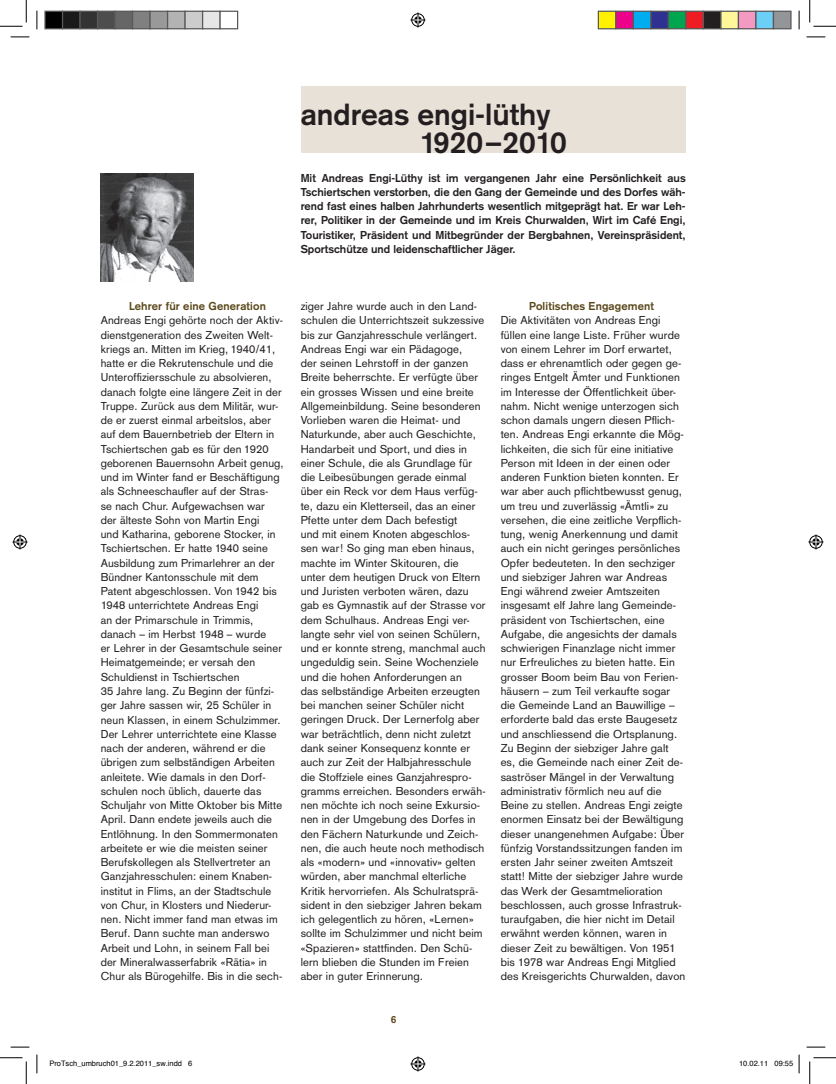
<style>
.page{position:relative;width:836px;height:1084px;background:#fff}
.page>*{position:absolute;margin:0;border:0;box-sizing:border-box;transform-origin:0 0}
.t1{font:700 30px/28.5px "Akzidenz Grotesk";color:#231f20}
.t2{font:11.25px/14.2px "Akzidenz Grotesk";letter-spacing:.01em;color:#231f20}
.t3{font:700 11.25px/14.2px "Akzidenz Grotesk";color:#231f20;text-align:justify}
.t4{font:700 11.25px "Akzidenz Grotesk";letter-spacing:.01em;color:#5a471a}
.t5{font:700 10.25px "Akzidenz Grotesk";color:#5a471a}
.t6{font:7.5px "Helvetica";color:#000}
</style>
<div class="page">
<div style="left:301px;top:86px;width:384px;height:67px;background:#e7e1d8"></div>
<img style="left:101px;top:174px;width:92px;height:107px">
<svg style="left:11px;top:36px;width:18px;height:2px"></svg>
<svg style="left:806px;top:36px;width:19px;height:2px"></svg>
<svg style="left:11px;top:1046px;width:18px;height:2px"></svg>
<svg style="left:806px;top:1046px;width:19px;height:2px"></svg>
<svg style="left:36px;top:11px;width:2px;height:18px"></svg>
<svg style="left:36px;top:1054px;width:2px;height:19px"></svg>
<svg style="left:798px;top:11px;width:1px;height:18px"></svg>
<svg style="left:0;top:0;width:27px;height:27px"></svg>
<svg style="left:0;top:1057px;width:27px;height:27px"></svg>
<svg style="left:809px;top:0;width:27px;height:27px"></svg>
<svg style="left:809px;top:1057px;width:27px;height:27px"></svg>
<svg style="left:410px;top:13px;width:15px;height:15px"></svg>
<svg style="left:410px;top:1056px;width:15px;height:15px"></svg>
<svg style="left:13px;top:534px;width:15px;height:15px"></svg>
<svg style="left:808px;top:534px;width:15px;height:15px"></svg>
<div style="left:45px;top:11px;width:18px;height:18px;background:#000"></div>
<div style="left:44px;top:11px;width:19px;height:18px;border:1px solid #595959"></div>
<div style="left:63px;top:11px;width:17px;height:18px;background:#1a1a1a"></div>
<div style="left:62px;top:11px;width:19px;height:18px;border:1px solid #595959"></div>
<div style="left:80px;top:11px;width:18px;height:18px;background:#333"></div>
<div style="left:79px;top:11px;width:19px;height:18px;border:1px solid #595959"></div>
<div style="left:98px;top:11px;width:17px;height:18px;background:#4d4d4d"></div>
<div style="left:97px;top:11px;width:19px;height:18px;border:1px solid #595959"></div>
<div style="left:115px;top:11px;width:18px;height:18px;background:#666"></div>
<div style="left:114px;top:11px;width:19px;height:18px;border:1px solid #595959"></div>
<div style="left:133px;top:11px;width:17px;height:18px;background:#808080"></div>
<div style="left:132px;top:11px;width:19px;height:18px;border:1px solid #595959"></div>
<div style="left:150px;top:11px;width:18px;height:18px;background:#999"></div>
<div style="left:149px;top:11px;width:19px;height:18px;border:1px solid #595959"></div>
<div style="left:168px;top:11px;width:17px;height:18px;background:#b3b3b3"></div>
<div style="left:167px;top:11px;width:19px;height:18px;border:1px solid #595959"></div>
<div style="left:185px;top:11px;width:18px;height:18px;background:#ccc"></div>
<div style="left:184px;top:11px;width:19px;height:18px;border:1px solid #595959"></div>
<div style="left:203px;top:11px;width:17px;height:18px;background:#e6e6e6"></div>
<div style="left:202px;top:11px;width:19px;height:18px;border:1px solid #595959"></div>
<div style="left:219px;top:11px;width:19px;height:18px;border:1px solid #595959"></div>
<div style="left:598px;top:11px;width:18px;height:18px;background:#fff101"></div>
<div style="left:597px;top:11px;width:19px;height:18px;border:1px solid #595959"></div>
<div style="left:616px;top:11px;width:17px;height:18px;background:#ed028c"></div>
<div style="left:615px;top:11px;width:19px;height:18px;border:1px solid #595959"></div>
<div style="left:633px;top:11px;width:18px;height:18px;background:#00aeef"></div>
<div style="left:632px;top:11px;width:19px;height:18px;border:1px solid #595959"></div>
<div style="left:651px;top:11px;width:17px;height:18px;background:#2e3092"></div>
<div style="left:650px;top:11px;width:19px;height:18px;border:1px solid #595959"></div>
<div style="left:668px;top:11px;width:18px;height:18px;background:#00a54f"></div>
<div style="left:667px;top:11px;width:19px;height:18px;border:1px solid #595959"></div>
<div style="left:686px;top:11px;width:17px;height:18px;background:#ee1d23"></div>
<div style="left:685px;top:11px;width:19px;height:18px;border:1px solid #595959"></div>
<div style="left:703px;top:11px;width:18px;height:18px;background:#231f20"></div>
<div style="left:702px;top:11px;width:19px;height:18px;border:1px solid #595959"></div>
<div style="left:721px;top:11px;width:17px;height:18px;background:#fff79a"></div>
<div style="left:720px;top:11px;width:19px;height:18px;border:1px solid #595959"></div>
<div style="left:738px;top:11px;width:18px;height:18px;background:#f499c2"></div>
<div style="left:737px;top:11px;width:19px;height:18px;border:1px solid #595959"></div>
<div style="left:756px;top:11px;width:17px;height:18px;background:#6bcff6"></div>
<div style="left:755px;top:11px;width:19px;height:18px;border:1px solid #595959"></div>
<div style="left:773px;top:11px;width:18px;height:18px;background:#939598"></div>
<div style="left:772px;top:11px;width:19px;height:18px;border:1px solid #595959"></div>
<svg style="left:798px;top:1054px;width:1px;height:19px"></svg>
<h1 class="t1" style="left:419px;top:100px;width:149px;text-indent:-119px">andreas engi-lüthy<br>1920–2010</h1>
<p class="t3" style="left:301px;top:170px;width:386px">Mit Andreas Engi-Lüthy ist im vergangenen Jahr eine Persönlichkeit aus Tschiertschen verstorben, die den Gang der Gemeinde und des Dorfes wäh&shy;rend fast eines halben Jahrhunderts wesentlich mitgeprägt hat. Er war Leh&shy;rer, Politiker in der Gemeinde und im Kreis Churwalden, Wirt im Café Engi, Touristiker, Präsident und Mitbegründer der Bergbahnen, Vereinspräsident, Sportschütze und leidenschaftlicher Jäger.</p>
<p class="t4" style="left:129px;top:299px;width:138px">Lehrer für eine Generation</p>
<p class="t2" style="left:101px;top:313px;width:184px">Andreas Engi gehörte noch der Aktiv&shy;dienstgeneration des Zweiten Welt&shy;kriegs an. Mitten im Krieg, 1940/41, hatte er die Rekrutenschule und die Unteroffiziersschule zu absolvieren, danach folgte eine längere Zeit in der Truppe. Zurück aus dem Militär, wur&shy;de er zuerst einmal arbeitslos, aber auf dem Bauernbetrieb der Eltern in Tschiertschen gab es für den 1920 geborenen Bauernsohn Arbeit genug, und im Winter fand er Beschäftigung als Schneeschaufler auf der Stras-<br>se nach Chur. Aufgewachsen war der älteste Sohn von Martin Engi<br>und Katharina, geborene Stocker, in Tschiertschen. Er hatte 1940 seine Ausbildung zum Primarlehrer an der Bündner Kantonsschule mit dem Patent abgeschlossen. Von 1942 bis 1948 unterrichtete Andreas Engi<br>an der Primarschule in Trimmis, danach – im Herbst 1948 – wurde<br>er Lehrer in der Gesamtschule seiner Heimatgemeinde; er versah den Schuldienst in Tschiertschen<br>35 Jahre lang. Zu Beginn der fünfzi&shy;ger Jahre sassen wir, 25 Schüler in neun Klassen, in einem Schulzimmer.<br>Der Lehrer unterrichtete eine Klasse nach der anderen, während er die übrigen zum selbständigen Arbeiten anleitete. Wie damals in den Dorf&shy;schulen noch üblich, dauerte das Schuljahr von Mitte Oktober bis Mitte April. Dann endete jeweils auch die Entlöhnung. In den Sommermonaten arbeitete er wie die meisten seiner Berufskollegen als Stellvertreter an Ganzjahresschulen: einem Knaben&shy;institut in Flims, an der Stadtschule von Chur, in Klosters und Niederur&shy;nen. Nicht immer fand man etwas im Beruf. Dann suchte man anderswo Arbeit und Lohn, in seinem Fall bei der Mineralwasserfabrik «Rätia» in Chur als Bürogehilfe. Bis in die sech-</p>
<p class="t2" style="left:301px;top:299px;width:186px">ziger Jahre wurde auch in den Land&shy;schulen die Unterrichtszeit sukzessive bis zur Ganzjahresschule verlängert.<br>Andreas Engi war ein Pädagoge,<br>der seinen Lehrstoff in der ganzen Breite beherrschte. Er verfügte über ein grosses Wissen und eine breite Allgemeinbildung. Seine besonderen Vorlieben waren die Heimat- und Naturkunde, aber auch Geschichte, Handarbeit und Sport, und dies in einer Schule, die als Grundlage für die Leibesübungen gerade einmal über ein Reck vor dem Haus verfüg&shy;te, dazu ein Kletterseil, das an einer Pfette unter dem Dach befestigt<br>und mit einem Knoten abgeschlos&shy;sen war! So ging man eben hinaus, machte im Winter Skitouren, die unter dem heutigen Druck von Eltern und Juristen verboten wären, dazu gab es Gymnastik auf der Strasse vor dem Schulhaus. Andreas Engi ver&shy;langte sehr viel von seinen Schülern, und er konnte streng, manchmal auch ungeduldig sein. Seine Wochenziele und die hohen Anforderungen an<br>das selbständige Arbeiten erzeugten bei manchen seiner Schüler nicht geringen Druck. Der Lernerfolg aber war beträchtlich, denn nicht zuletzt dank seiner Konsequenz konnte er auch zur Zeit der Halbjahresschule die Stoffziele eines Ganzjahrespro&shy;gramms erreichen. Besonders erwäh&shy;nen möchte ich noch seine Exkursio&shy;nen in der Umgebung des Dorfes in den Fächern Naturkunde und Zeich&shy;nen, die auch heute noch methodisch als «modern» und «innovativ» gelten würden, aber manchmal elterliche Kritik hervorriefen. Als Schulratsprä&shy;sident in den siebziger Jahren bekam ich gelegentlich zu hören, «Lernen» sollte im Schulzimmer und nicht beim «Spazieren» stattfinden. Den Schü&shy;lern blieben die Stunden im Freien aber in guter Erinnerung.</p>
<p class="t4" style="left:529px;top:299px;width:126px">Politisches Engagement</p>
<p class="t2" style="left:500px;top:313px;width:186px">Die Aktivitäten von Andreas Engi füllen eine lange Liste. Früher wurde von einem Lehrer im Dorf erwartet, dass er ehrenamtlich oder gegen ge&shy;ringes Entgelt Ämter und Funktionen im Interesse der Öffentlichkeit über&shy;nahm. Nicht wenige unterzogen sich schon damals ungern diesen Pflich&shy;ten. Andreas Engi erkannte die Mög&shy;lichkeiten, die sich für eine initiative Person mit Ideen in der einen oder anderen Funktion bieten konnten. Er war aber auch pflichtbewusst genug, um treu und zuverlässig «Ämtli» zu versehen, die eine zeitliche Verpflich&shy;tung, wenig Anerkennung und damit auch ein nicht geringes persönliches Opfer bedeuteten. In den sechziger und siebziger Jahren war Andreas Engi während zweier Amtszeiten insgesamt elf Jahre lang Gemeinde&shy;präsident von Tschiertschen, eine Aufgabe, die angesichts der damals schwierigen Finanzlage nicht immer nur Erfreuliches zu bieten hatte. Ein grosser Boom beim Bau von Ferien&shy;häusern – zum Teil verkaufte sogar die Gemeinde Land an Bauwillige – erforderte bald das erste Baugesetz und anschliessend die Ortsplanung.<br>Zu Beginn der siebziger Jahre galt es, die Gemeinde nach einer Zeit de&shy;saströser Mängel in der Verwaltung administrativ förmlich neu auf die Beine zu stellen. Andreas Engi zeigte enormen Einsatz bei der Bewältigung dieser unangenehmen Aufgabe: Über fünfzig Vorstandssitzungen fanden im ersten Jahr seiner zweiten Amtszeit statt! Mitte der siebziger Jahre wurde das Werk der Gesamtmelioration beschlossen, auch grosse Infrastruk&shy;turaufgaben, die hier nicht im Detail erwähnt werden können, waren in dieser Zeit zu bewältigen. Von 1951 bis 1978 war Andreas Engi Mitglied des Kreisgerichts Churwalden, davon</p>
<p class="t5" style="left:391px;top:1013px;width:7px">6</p>
<p class="t6" style="left:49px;top:1057px;width:144px">ProTsch_umbruch01_9.2.2011_sw.indd 6</p>
<p class="t6" style="left:739px;top:1057px;width:56px">10.02.11 09:55</p>
</div>
